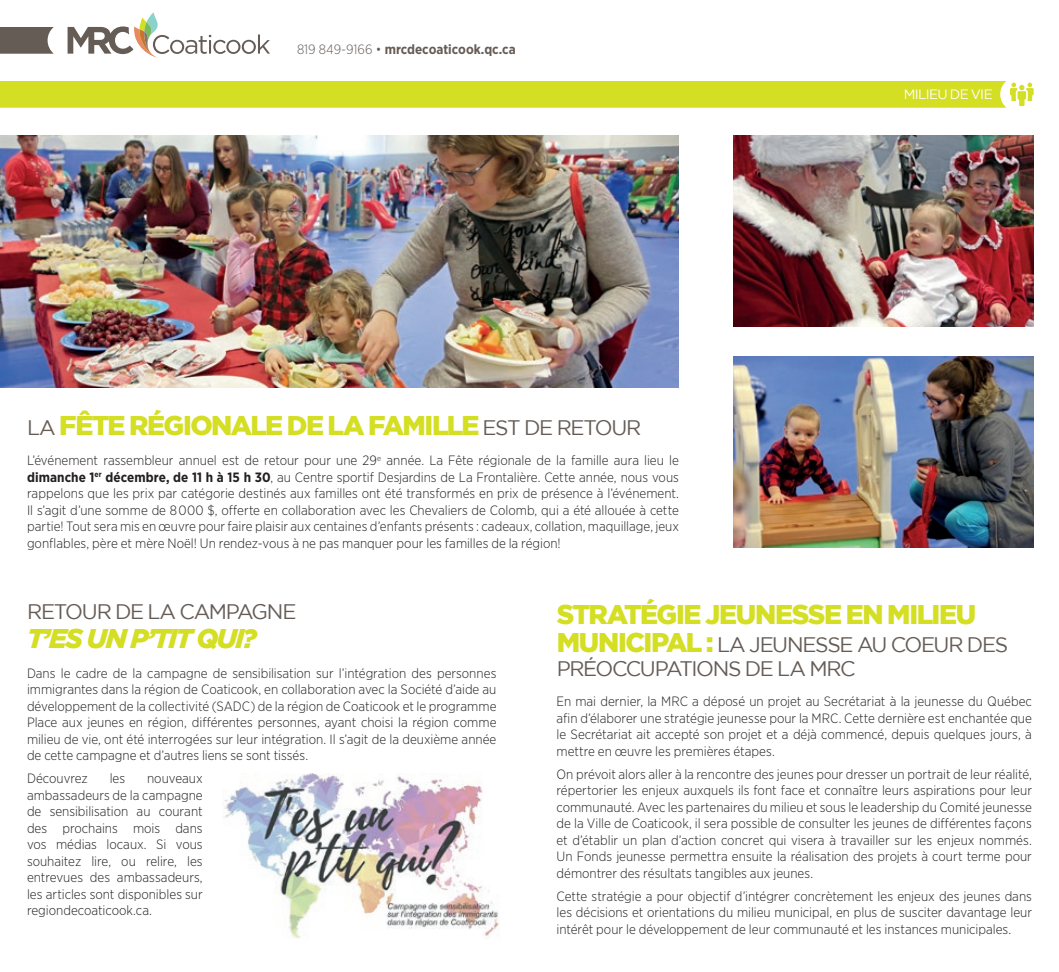
<style>
.page{position:relative;width:1059px;height:972px;background:#fff}
.page>*{position:absolute;margin:0;border:0;box-sizing:border-box;transform-origin:0 0}
.t1{font:900 27px "Gotham";letter-spacing:-.055em;color:#d4de23}
.t2{font:italic 900 27px "Gotham";letter-spacing:-.06em;color:#d4de23}
.t3{font:21px/24px "Gotham";letter-spacing:-.06em;color:#655c56}
.t4{font:300 13.5px/16.5px "Gotham Narrow";color:#231f20;text-align:justify}
.t5{font:700 13.5px "Gotham Narrow";color:#655c56}
.t6{font:13.5px "Gotham";letter-spacing:-.045em;color:#fff}
.s1{font-weight:300}
.s2{font-weight:400;font-size:21px;color:#655c56}
.s3{font-weight:700}
.s4{font-weight:900;font-size:27px;color:#d4de23}
</style>
<div class="page">
<svg style="left:68px;top:12px;width:202px;height:45px"></svg>
<svg style="left:0;top:27px;width:54px;height:27px"></svg>
<div style="left:0;top:81px;width:1033px;height:27px;background:#d4de23"></div>
<img style="left:223px;top:773px;width:276px;height:166px">
<img style="left:0;top:135px;width:679px;height:253px">
<img style="left:733px;top:135px;width:300px;height:191px">
<img style="left:733px;top:356px;width:300px;height:192px">
<p class="t5" style="left:297px;top:40px;width:220px"><span class="s1">819 849-9166 •</span> mrcdecoaticook.qc.ca</p>
<h1 class="t1" style="left:27px;top:410px;width:615px"><span class="s2">LA</span> FÊTE RÉGIONALE DE LA FAMILLE <span class="s2">EST DE RETOUR</span></h1>
<p class="t4" style="left:27px;top:452px;width:653px">L’événement rassembleur annuel est de retour pour une 29<sup>e</sup> année. La Fête régionale de la famille aura lieu le <span class="s3">dimanche 1</span><sup>er</sup> <span class="s3">décembre, de 11 h à 15 h 30</span>, au Centre sportif Desjardins de La Frontalière. Cette année, nous vous rappelons que les prix par catégorie destinés aux familles ont été transformés en prix de présence à l’événement.<br>Il s’agit d’une somme de 8 000 $, offerte en collaboration avec les Chevaliers de Colomb, qui a été allouée à cette partie! Tout sera mis en œuvre pour faire plaisir aux centaines d’enfants présents : cadeaux, collation, maquillage, jeux gonflables, père et mère Noël! Un rendez-vous à ne pas manquer pour les familles de la région!</p>
<p class="t6" style="left:903px;top:87px;width:90px">MILIEU DE VIE</p>
<h2 class="t3" style="left:27px;top:599px;width:271px">RETOUR DE LA CAMPAGNE</h2>
<h1 class="t2" style="left:27px;top:622px;width:231px">T’ES UN P’TIT QUI?</h1>
<p class="t4" style="left:27px;top:664px;width:471px">Dans le cadre de la campagne de sensibilisation sur l’intégration des personnes immigrantes dans la région de Coaticook, en collaboration avec la Société d’aide au développement de la collectivité (SADC) de la région de Coaticook et le programme Place aux jeunes en région, différentes personnes, ayant choisi la région comme milieu de vie, ont été interrogées sur leur intégration. Il s’agit de la deuxième année de cette campagne et d’autres liens se sont tissés.</p>
<p class="t4" style="left:27px;top:770px;width:62px">Découvrez</p>
<p class="t4" style="left:110px;top:770px;width:17px">les</p>
<p class="t4" style="left:27px;top:770px;width:177px;text-indent:120px">nouveaux ambassadeurs de la campagne de sensibilisation au courant des prochains mois dans vos médias locaux. Si vous souhaitez lire, ou relire, les entrevues des ambassadeurs, les articles sont disponibles sur regiondecoaticook.ca.</p>
<h1 class="t1" style="left:556px;top:598px;width:421px">STRATÉGIE JEUNESSE EN MILIEU</h1>
<h2 class="t3" style="left:556px;top:632px;width:453px"><span class="s4">MUNICIPAL :</span> LA JEUNESSE AU COEUR DES<br>PRÉOCCUPATIONS DE LA MRC</h2>
<p class="t4" style="left:556px;top:693px;width:477px">En mai dernier, la MRC a déposé un projet au Secrétariat à la jeunesse du Québec afin d’élaborer une stratégie jeunesse pour la MRC. Cette dernière est enchantée que le Secrétariat ait accepté son projet et a déjà commencé, depuis quelques jours, à mettre en œuvre les premières étapes.</p>
<p class="t4" style="left:556px;top:765px;width:477px">On prévoit alors aller à la rencontre des jeunes pour dresser un portrait de leur réalité, répertorier les enjeux auxquels ils font face et connaître leurs aspirations pour leur communauté. Avec les partenaires du milieu et sous le leadership du Comité jeunesse de la Ville de Coaticook, il sera possible de consulter les jeunes de différentes façons et d’établir un plan d’action concret qui visera à travailler sur les enjeux nommés.<br>Un Fonds jeunesse permettra ensuite la réalisation des projets à court terme pour démontrer des résultats tangibles aux jeunes.</p>
<p class="t4" style="left:556px;top:888px;width:477px">Cette stratégie a pour objectif d’intégrer concrètement les enjeux des jeunes dans les décisions et orientations du milieu municipal, en plus de susciter davantage leur intérêt pour le développement de leur communauté et les instances municipales.</p>
</div>
